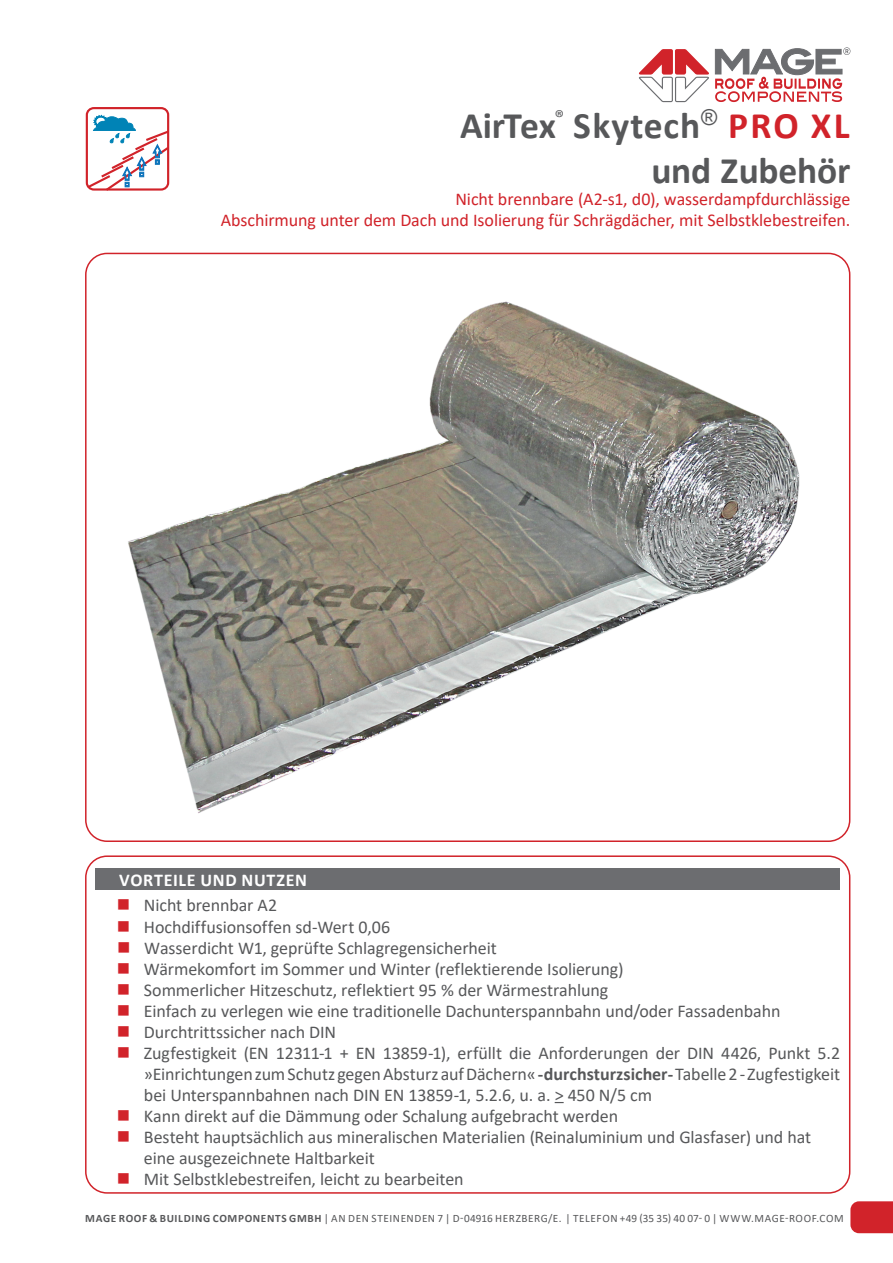
<style>
.page{position:relative;width:893px;height:1263px;background:#fff}
.page>*{position:absolute;margin:0;border:0;box-sizing:border-box;transform-origin:0 0}
.t1{font:700 37.5px/45px "Calibri";letter-spacing:-.005em;color:#57585a;text-align:right}
.t2{font:18px/21px "Calibri";letter-spacing:-.005em;color:#57585a}
.t3{font:18px/21px "Calibri";letter-spacing:-.005em;color:#d1232a;text-align:right}
.t4{font:700 18px "Calibri";letter-spacing:.04em;color:#fff}
.t5{font:11.25px "Calibri";letter-spacing:.05em;color:#57585a}
.s1{color:#d1232a}
.s2{font-weight:700}
</style>
<div class="page">
<svg style="left:850px;top:1201px;width:43px;height:32px"></svg>
<svg style="left:639px;top:47px;width:211px;height:55px"></svg>
<div style="left:85px;top:855px;width:765px;height:339px;border:2px solid #d1232a;border-radius:21px"></div>
<div style="left:95px;top:868px;width:745px;height:22px;background:#6c6d70"></div>
<div style="left:86px;top:107px;width:83px;height:84px;border:2px solid #d1232a;border-radius:7px"></div>
<svg style="left:86px;top:114px;width:84px;height:77px"></svg>
<img style="left:128px;top:301px;width:671px;height:513px">
<h1 class="t1" style="left:460px;top:102px;width:392px">AirTex<sup>®</sup> Skytech<sup>®</sup> <span class="s1">PRO XL </span>und Zubehör</h1>
<p class="t3" style="left:221px;top:188px;width:631px">Nicht brennbare (A2-s1, d0), wasserdampfdurchlässige<br>Abschirmung unter dem Dach und Isolierung für Schrägdächer, mit Selbstklebestreifen.</p>
<p class="t4" style="left:119px;top:867px;width:189px">VORTEILE UND NUTZEN</p>
<p class="t2" style="left:144px;top:894px;width:698px">Nicht brennbar A2<br>Hochdiffusionsoffen sd-Wert 0,06<br>Wasserdicht W1, geprüfte Schlagregensicherheit<br>Wärmekomfort im Sommer und Winter (reflektierende Isolierung)<br>Sommerlicher Hitzeschutz, reflektiert 95 % der Wärmestrahlung<br>Einfach zu verlegen wie eine traditionelle Dachunterspannbahn und/oder Fassadenbahn Durchtrittssicher nach DIN<br>Zugfestigkeit (EN 12311-1 + EN 13859-1), erfüllt die Anforderungen der DIN 4426, Punkt 5.2 »Einrichtungen zum Schutz gegen Absturz auf Dächern« <span class="s2">-durchsturzsicher-</span> Tabelle 2 - Zugfestigkeit bei Unterspannbahnen nach DIN EN 13859-1, 5.2.6, u. a. &gt; 450 N/5 cm<br>Kann direkt auf die Dämmung oder Schalung aufgebracht werden<br>Besteht hauptsächlich aus mineralischen Materialien (Reinaluminium und Glasfaser) und hat eine ausgezeichnete Haltbarkeit<br>Mit Selbstklebestreifen, leicht zu bearbeiten</p>
<p class="t5" style="left:85px;top:1210px;width:760px"><span class="s2">MAGE ROOF &amp; BUILDING COMPONENTS GMBH</span> | AN DEN STEINENDEN 7 | D-04916 HERZBERG/E. | TELEFON +49 (35 35) 40 07- 0 | WWW.MAGE-ROOF.COM</p>
</div>
